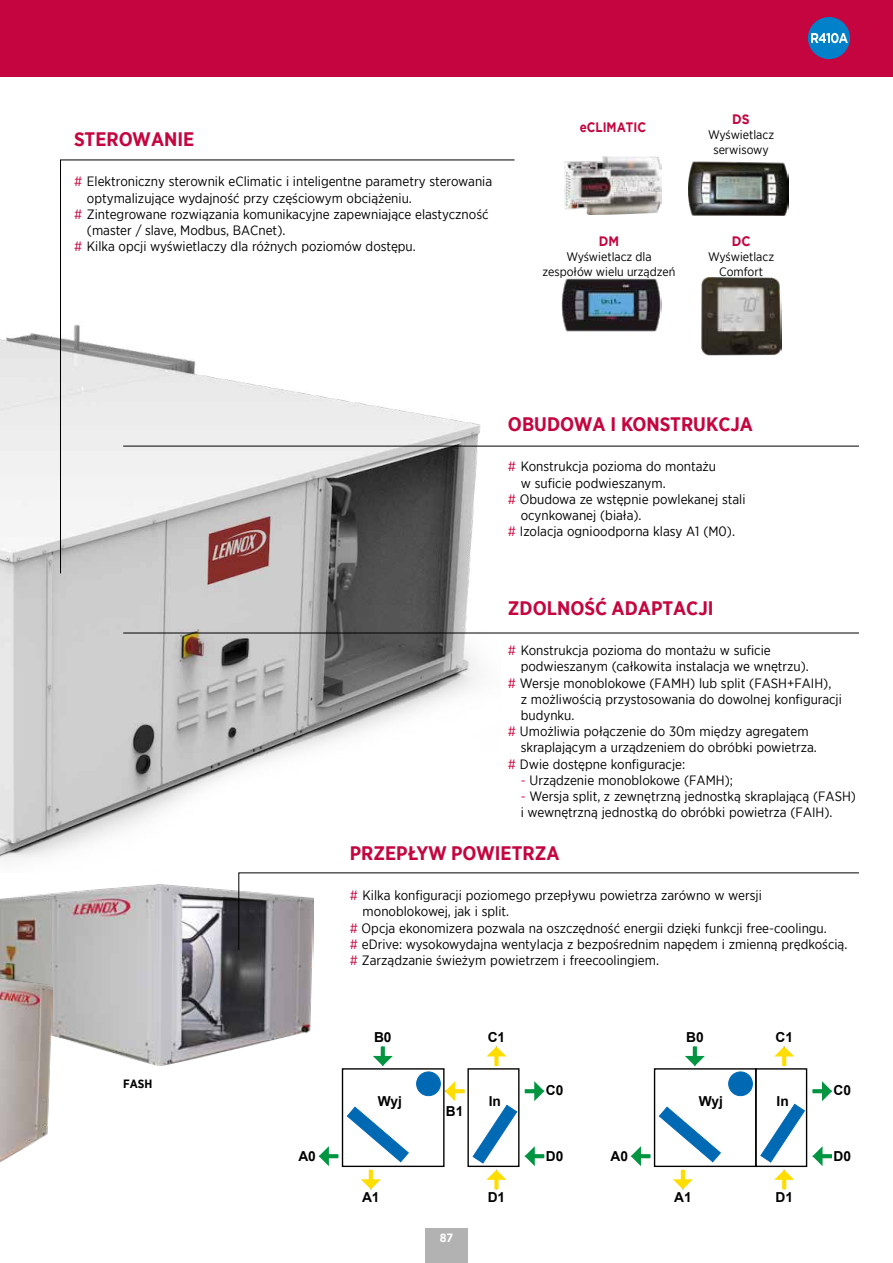
<style>
.page{position:relative;width:893px;height:1263px;background:#fff}
.page>*{position:absolute;margin:0;border:0;box-sizing:border-box;transform-origin:0 0}
.t1{font:700 19.5px "Gotham Narrow";color:#c4053f}
.t2{font:700 13.8px "Arial";color:#000}
.t3{font:700 13.65px "Gotham";color:#c4053f;scale:.85 1}
.t4{font:700 13.65px "Gotham";color:#c4053f;scale:.9 1}
.t5{font:13.5px/16.2px "Gotham Narrow";color:#000}
.t6{font:12.3px/14.9px "Gotham Narrow";color:#000;text-align:center}
.t7{font:700 12px "Gotham Narrow";color:#000}
.t8{font:700 12px "Gotham";color:#fff;scale:.9 1}
.s1{color:#c4053f}
</style>
<div class="page">
<div style="left:0;top:0;width:893px;height:77px;background:#c4053f"></div>
<div style="left:808px;top:17px;width:42px;height:42px;background:#0081c9;border-radius:50%"></div>
<svg style="left:811px;top:33px;width:37px;height:10px"></svg>
<img style="left:564px;top:156px;width:97px;height:58px">
<img style="left:688px;top:161px;width:101px;height:55px">
<img style="left:561px;top:278px;width:100px;height:54px">
<img style="left:701px;top:277px;width:80px;height:79px">
<hr style="left:0;top:77px;width:1px;height:216px;background:#dadada">
<img style="left:0;top:333px;width:500px;height:527px">
<img style="left:0;top:885px;width:313px;height:181px">
<svg style="left:473px;top:1105px;width:44px;height:58px"></svg>
<svg style="left:347px;top:1107px;width:62px;height:55px"></svg>
<div style="left:342px;top:1068px;width:103px;height:99px;border:1px solid #000"></div>
<div style="left:467px;top:1068px;width:52px;height:99px;border:1px solid #000"></div>
<div style="left:417px;top:1072px;width:23px;height:24px;background:#0069b4;border-radius:50%"></div>
<div style="left:416px;top:1072px;width:24px;height:24px;border:1px solid #0069b4;border-radius:50%"></div>
<svg style="left:381px;top:1046px;width:4px;height:10px"></svg>
<svg style="left:373px;top:1056px;width:20px;height:10px"></svg>
<svg style="left:329px;top:1154px;width:9px;height:4px"></svg>
<svg style="left:319px;top:1146px;width:10px;height:20px"></svg>
<svg style="left:525px;top:1089px;width:9px;height:4px"></svg>
<svg style="left:534px;top:1081px;width:10px;height:20px"></svg>
<svg style="left:535px;top:1154px;width:9px;height:4px"></svg>
<svg style="left:525px;top:1146px;width:10px;height:20px"></svg>
<svg style="left:494px;top:1056px;width:4px;height:10px"></svg>
<svg style="left:487px;top:1046px;width:19px;height:10px"></svg>
<svg style="left:455px;top:1089px;width:9px;height:4px"></svg>
<svg style="left:445px;top:1081px;width:10px;height:20px"></svg>
<svg style="left:369px;top:1170px;width:4px;height:9px"></svg>
<svg style="left:361px;top:1179px;width:20px;height:10px"></svg>
<svg style="left:494px;top:1180px;width:4px;height:9px"></svg>
<svg style="left:486px;top:1170px;width:20px;height:10px"></svg>
<svg style="left:659px;top:1107px;width:62px;height:55px"></svg>
<svg style="left:760px;top:1104px;width:45px;height:58px"></svg>
<div style="left:654px;top:1068px;width:103px;height:99px;border:1px solid #000"></div>
<div style="left:755px;top:1068px;width:52px;height:99px;border:1px solid #000"></div>
<div style="left:729px;top:1072px;width:23px;height:24px;background:#0069b4;border-radius:50%"></div>
<div style="left:728px;top:1072px;width:25px;height:24px;border:1px solid #0069b4;border-radius:50%"></div>
<svg style="left:693px;top:1046px;width:4px;height:10px"></svg>
<svg style="left:685px;top:1056px;width:20px;height:10px"></svg>
<svg style="left:641px;top:1154px;width:9px;height:4px"></svg>
<svg style="left:631px;top:1146px;width:10px;height:20px"></svg>
<svg style="left:812px;top:1089px;width:10px;height:4px"></svg>
<svg style="left:822px;top:1081px;width:10px;height:20px"></svg>
<svg style="left:822px;top:1154px;width:10px;height:4px"></svg>
<svg style="left:812px;top:1147px;width:10px;height:19px"></svg>
<svg style="left:782px;top:1056px;width:4px;height:10px"></svg>
<svg style="left:774px;top:1046px;width:20px;height:10px"></svg>
<hr style="left:681px;top:1170px;width:4px;height:10px;background:#fd0">
<svg style="left:673px;top:1179px;width:20px;height:10px"></svg>
<svg style="left:782px;top:1180px;width:4px;height:9px"></svg>
<svg style="left:774px;top:1170px;width:20px;height:10px"></svg>
<img style="left:0;top:975px;width:52px;height:187px">
<svg style="left:238px;top:872px;width:621px;height:78px"></svg>
<hr style="left:123px;top:446px;width:736px;height:1px;background:#000">
<hr style="left:123px;top:633px;width:736px;height:1px;background:#000">
<svg style="left:60px;top:159px;width:455px;height:415px"></svg>
<div style="left:425px;top:1229px;width:43px;height:34px;background:#b3b2b2"></div>
<h1 class="t1" style="left:74px;top:127px;width:122px">STEROWANIE</h1>
<p class="t5" style="left:74px;top:173px;width:419px"><span class="s1">#</span> Elektroniczny sterownik eClimatic i inteligentne parametry sterowania</p>
<p class="t5" style="left:87px;top:189px;width:326px">optymalizujące wydajność przy częściowym obciążeniu.</p>
<p class="t5" style="left:74px;top:206px;width:416px"><span class="s1">#</span> Zintegrowane rozwiązania komunikacyjne zapewniające elastyczność</p>
<p class="t5" style="left:87px;top:222px;width:200px">(master / slave, Modbus, BACnet).</p>
<p class="t5" style="left:74px;top:238px;width:343px"><span class="s1">#</span> Kilka opcji wyświetlaczy dla różnych poziomów dostępu.</p>
<p class="t3" style="left:580px;top:119px;width:79px">eCLIMATIC</p>
<p class="t4" style="left:599px;top:233px;width:24px">DM</p>
<p class="t6" style="left:542px;top:249px;width:134px">Wyświetlacz dla zespołów wielu urządzeń</p>
<p class="t4" style="left:732px;top:112px;width:21px">DS</p>
<p class="t6" style="left:708px;top:127px;width:68px">Wyświetlacz serwisowy</p>
<p class="t4" style="left:732px;top:233px;width:22px">DC</p>
<p class="t6" style="left:708px;top:249px;width:68px">Wyświetlacz<br>Comfort</p>
<h1 class="t1" style="left:508px;top:412px;width:247px">OBUDOWA I KONSTRUKCJA</h1>
<p class="t5" style="left:508px;top:458px;width:210px"><span class="s1">#</span> Konstrukcja pozioma do montażu</p>
<p class="t5" style="left:521px;top:474px;width:146px">w suficie podwieszanym.</p>
<p class="t5" style="left:508px;top:491px;width:239px"><span class="s1">#</span> Obudowa ze wstępnie powlekanej stali</p>
<p class="t5" style="left:521px;top:507px;width:122px">ocynkowanej (biała).</p>
<p class="t5" style="left:508px;top:523px;width:229px"><span class="s1">#</span> Izolacja ognioodporna klasy A1 (M0).</p>
<h1 class="t1" style="left:508px;top:595px;width:207px">ZDOLNOŚĆ ADAPTACJI</h1>
<p class="t5" style="left:508px;top:642px;width:264px"><span class="s1">#</span> Konstrukcja pozioma do montażu w suficie</p>
<p class="t5" style="left:521px;top:658px;width:290px">podwieszanym (całkowita instalacja we wnętrzu).</p>
<p class="t5" style="left:508px;top:674px;width:325px"><span class="s1">#</span> Wersje monoblokowe (FAMH) lub split (FASH+FAIH),</p>
<p class="t5" style="left:521px;top:691px;width:323px">z możliwością przystosowania do dowolnej konfiguracji</p>
<p class="t5" style="left:521px;top:707px;width:55px">budynku.</p>
<p class="t5" style="left:508px;top:723px;width:302px"><span class="s1">#</span> Umożliwia połączenie do 30m między agregatem</p>
<p class="t5" style="left:521px;top:739px;width:298px">skraplającym a urządzeniem do obróbki powietrza.</p>
<p class="t5" style="left:508px;top:755px;width:179px"><span class="s1">#</span> Dwie dostępne konfiguracje:</p>
<p class="t5" style="left:521px;top:772px;width:214px"><span class="s1">-</span> Urządzenie monoblokowe (FAMH);</p>
<p class="t5" style="left:521px;top:788px;width:337px"><span class="s1">-</span> Wersja split, z zewnętrzną jednostką skraplającą (FASH) i wewnętrzną jednostką do obróbki powietrza (FAIH).</p>
<h1 class="t1" style="left:350px;top:840px;width:211px">PRZEPŁYW POWIETRZA</h1>
<p class="t5" style="left:350px;top:887px;width:413px"><span class="s1">#</span> Kilka konfiguracji poziomego przepływu powietrza zarówno w wersji</p>
<p class="t5" style="left:363px;top:903px;width:148px">monoblokowej, jak i split.</p>
<p class="t5" style="left:350px;top:919px;width:478px"><span class="s1">#</span> Opcja ekonomizera pozwala na oszczędność energii dzięki funkcji free-coolingu.</p>
<p class="t5" style="left:350px;top:936px;width:499px"><span class="s1">#</span> eDrive: wysokowydajna wentylacja z bezpośrednim napędem i zmienną prędkością.</p>
<p class="t5" style="left:350px;top:952px;width:311px"><span class="s1">#</span> Zarządzanie świeżym powietrzem i freecoolingiem.</p>
<p class="t7" style="left:123px;top:1076px;width:31px">FASH</p>
<p class="t2" style="left:298px;top:1146px;width:19px">A0</p>
<p class="t2" style="left:374px;top:1027px;width:19px">B0</p>
<p class="t2" style="left:488px;top:1027px;width:19px">C1</p>
<p class="t2" style="left:378px;top:1091px;width:26px">Wyj</p>
<p class="t2" style="left:489px;top:1091px;width:14px">In</p>
<p class="t2" style="left:446px;top:1101px;width:19px">B1</p>
<p class="t2" style="left:362px;top:1187px;width:19px">A1</p>
<p class="t2" style="left:488px;top:1187px;width:19px">D1</p>
<p class="t8" style="left:440px;top:1231px;width:16px">87</p>
<p class="t2" style="left:546px;top:1080px;width:19px">C0</p>
<p class="t2" style="left:546px;top:1146px;width:19px">D0</p>
<p class="t2" style="left:610px;top:1146px;width:19px">A0</p>
<p class="t2" style="left:686px;top:1027px;width:19px">B0</p>
<p class="t2" style="left:775px;top:1027px;width:19px">C1</p>
<p class="t2" style="left:699px;top:1091px;width:26px">Wyj</p>
<p class="t2" style="left:777px;top:1091px;width:14px">In</p>
<p class="t2" style="left:674px;top:1187px;width:19px">A1</p>
<p class="t2" style="left:775px;top:1187px;width:19px">D1</p>
<p class="t2" style="left:833px;top:1080px;width:19px">C0</p>
<p class="t2" style="left:833px;top:1146px;width:19px">D0</p>
</div>
